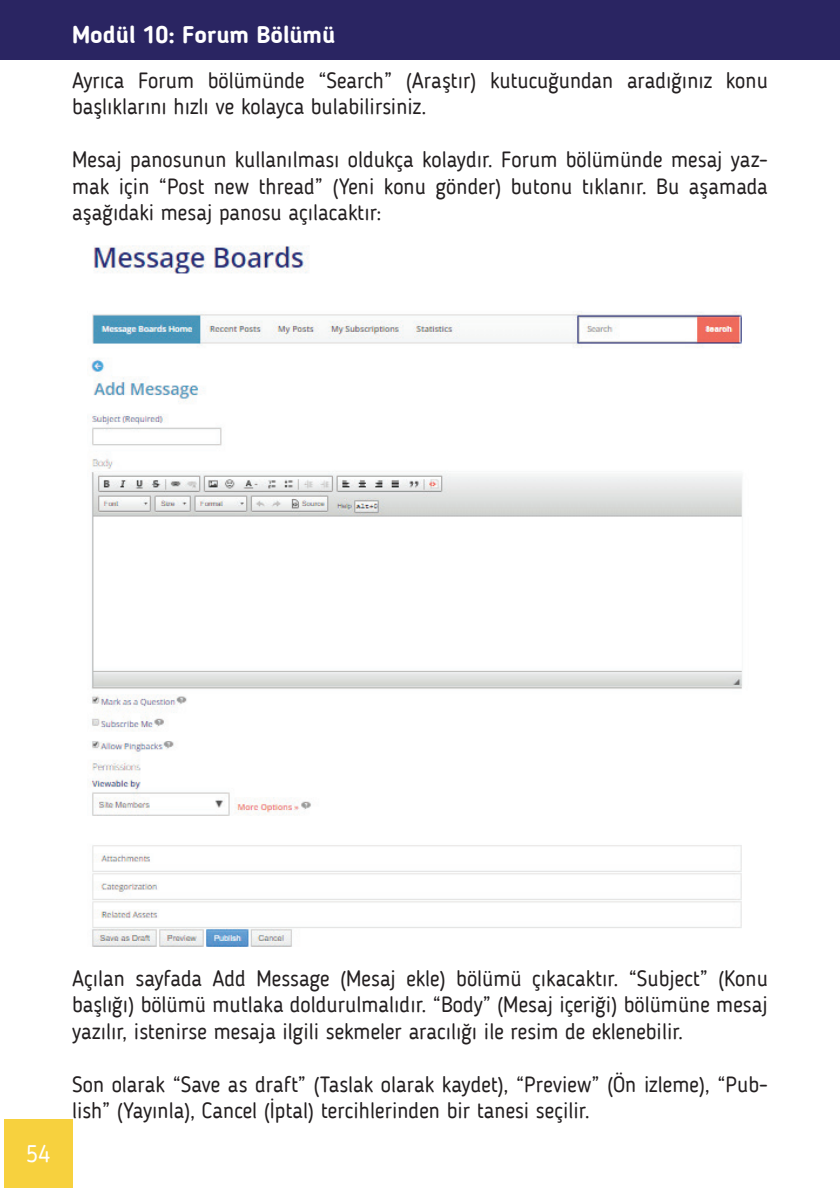
<style>
.page{position:relative;width:840px;height:1191px;background:#fff}
.page>*{position:absolute;margin:0;border:0;box-sizing:border-box;transform-origin:0 0}
.t1{font:700 24px "Blogger Sans";color:#fff}
.t2{font:24px "Blogger Sans";color:#fff}
.t3{font:22px/26.4px "Blogger Sans";color:#231f20}
</style>
<div class="page">
<div style="left:0;top:0;width:839px;height:60px;background:#2a2562"></div>
<div style="left:4px;top:1119px;width:68px;height:68px;background:#f7d13e"></div>
<img style="left:90px;top:245px;width:652px;height:702px">
<p class="t1" style="left:72px;top:23px;width:265px">Modül 10: Forum Bölümü</p>
<p class="t3" style="left:72px;top:68px;width:697px">Ayrıca Forum bölümünde “Search” (Araştır) kutucuğundan aradığınız konu başlıklarını hızlı ve kolayca bulabilirsiniz.</p>
<p class="t3" style="left:72px;top:147px;width:697px;text-align:justify">Mesaj panosunun kullanılması oldukça kolaydır. Forum bölümünde mesaj yaz&shy;mak için “Post new thread” (Yeni konu gönder) butonu tıklanır. Bu aşamada aşağıdaki mesaj panosu açılacaktır:</p>
<p class="t2" style="left:26px;top:1141px;width:25px">54</p>
<p class="t3" style="left:72px;top:966px;width:697px;text-align:justify">Açılan sayfada Add Message (Mesaj ekle) bölümü çıkacaktır. “Subject” (Konu başlığı) bölümü mutlaka doldurulmalıdır. “Body” (Mesaj içeriği) bölümüne mesaj yazılır, istenirse mesaja ilgili sekmeler aracılığı ile resim de eklenebilir.</p>
<p class="t3" style="left:72px;top:1071px;width:697px">Son olarak “Save as draft” (Taslak olarak kaydet), “Preview” (Ön izleme), “Pub&shy;lish” (Yayınla), Cancel (İptal) tercihlerinden bir tanesi seçilir.</p>
</div>
